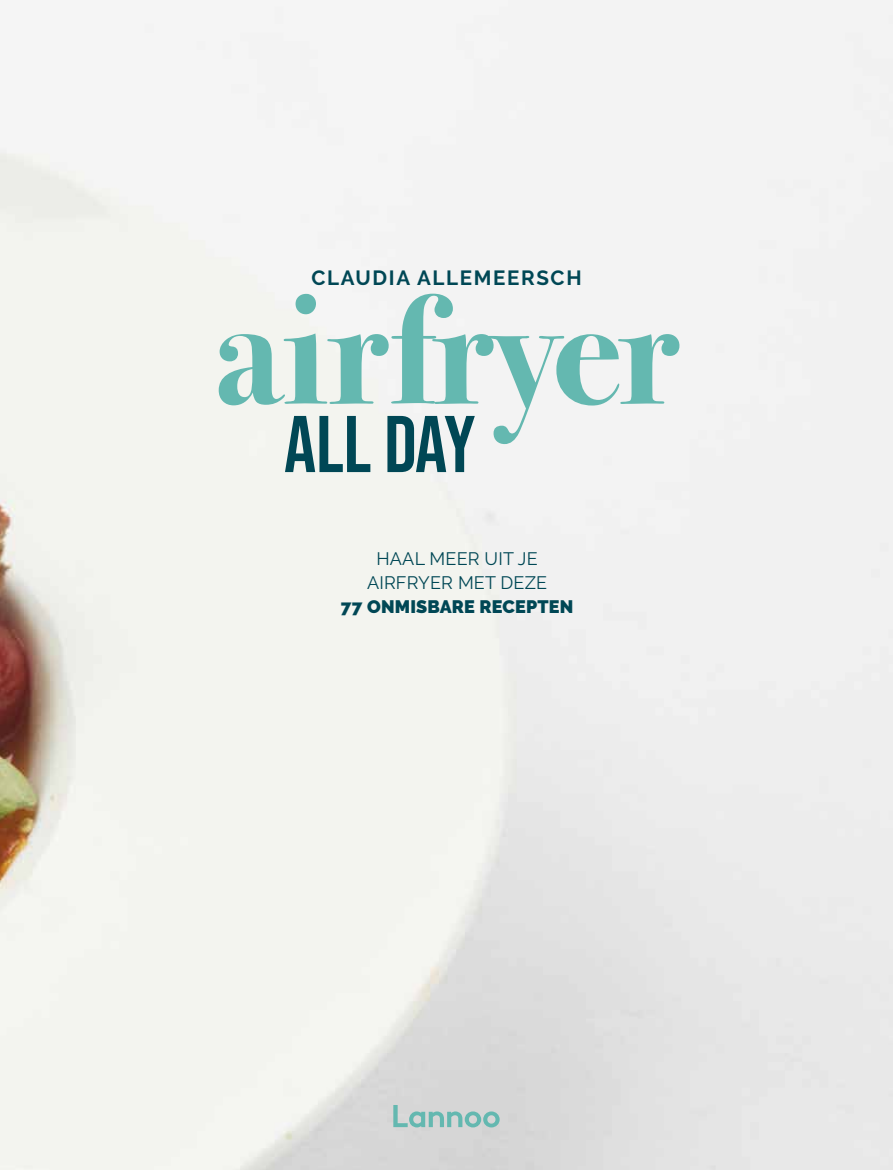
<style>
.page{position:relative;width:893px;height:1170px;background:#fff}
.page>*{position:absolute;margin:0;border:0;box-sizing:border-box;transform-origin:0 0}
.t1{font:700 155.85px "Bodoni Svty Two OSITCTT";color:#64b8b0}
.t2{font:80.1px "Bebas Neue";letter-spacing:-.01em;color:#004755}
.t3{font:700 20.55px "Raleway";letter-spacing:.08em;color:#004755}
.t4{font:18px/24px "Raleway";letter-spacing:.01em;color:#004755;text-align:center}
.t5{font:900 18px "Raleway";letter-spacing:.01em;color:#004755}
</style>
<div class="page">
<img style="left:0;top:0;width:893px;height:1169px">
<svg style="left:393px;top:1104px;width:107px;height:23px;background:#accbc8"></svg>
<p class="t3" style="left:311px;top:266px;width:272px">CLAUDIA ALLEMEERSCH</p>
<h1 class="t1" style="left:213px;top:259px;width:469px">airfryer</h1>
<h2 class="t2" style="left:284px;top:399px;width:193px">ALL DAY</h2>
<p class="t4" style="left:367px;top:546px;width:182px">HAAL MEER UIT JE<br>AIRFRYER MET DEZE</p>
<p class="t5" style="left:341px;top:596px;width:234px">77 ONMISBARE RECEPTEN</p>
</div>
